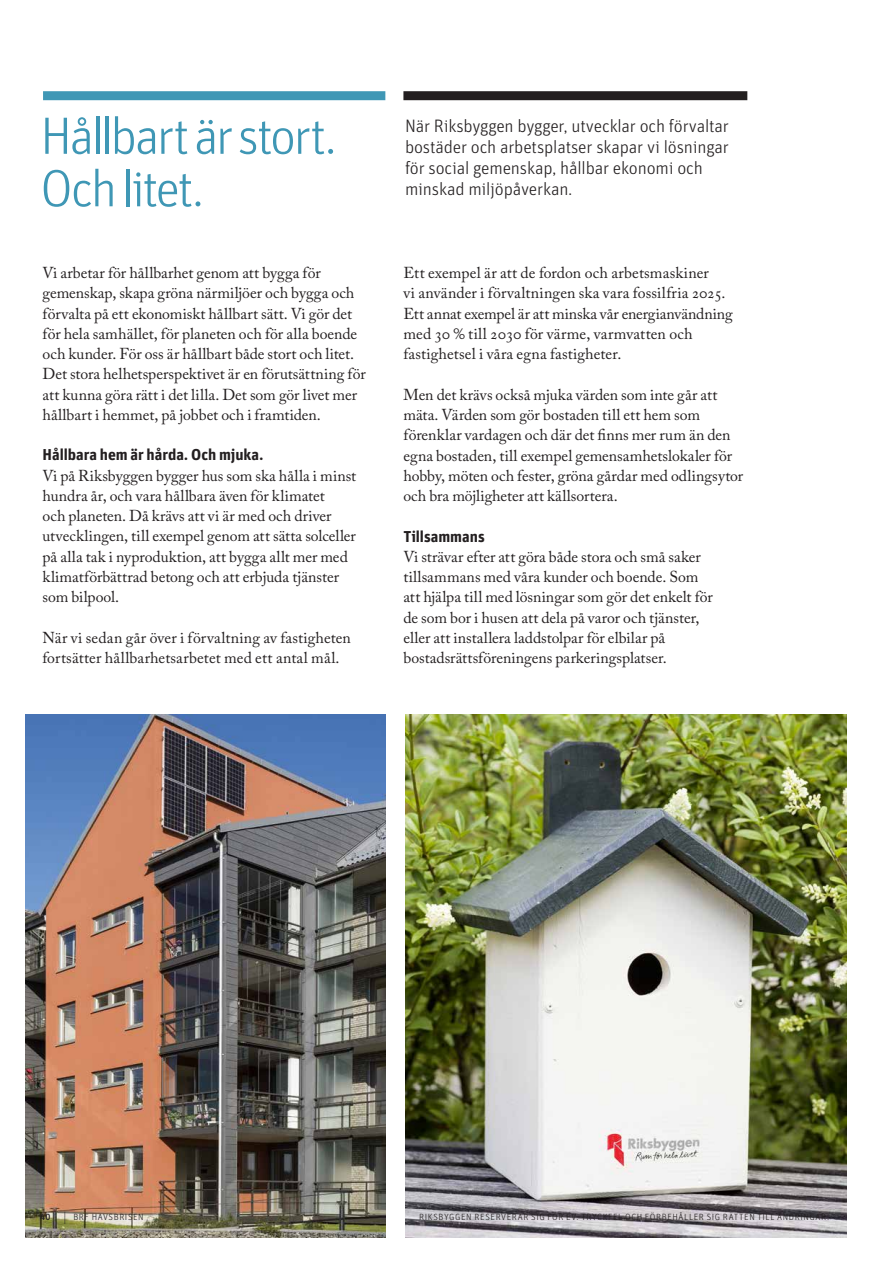
<style>
.page{position:relative;width:893px;height:1263px;background:#fff}
.page>*{position:absolute;margin:0;border:0;box-sizing:border-box;transform-origin:0 0}
.t1{font:300 52.5px/52.5px "Unit OTRB";letter-spacing:-.05em;color:#3f97b5}
.t2{font:300 18px/21px "Unit OTRB";letter-spacing:-.01em;color:#231f20}
.t3{font:15.75px/20.2px "Adobe Caslon Pro";color:#231f20}
.t4{font:700 15.75px "Unit OTRB";color:#231f20}
.t5{font:300 13.5px "Unit OTRB";color:#231f20;scale:.7 1}
.t6{font:300 9px "Unit OTRB";letter-spacing:.065em;color:#231f20}
.t7{font:9px "Unit OTRB1 Medi";color:#231f20}
</style>
<div class="page">
<img style="left:26px;top:715px;width:359px;height:522px">
<img style="left:405px;top:715px;width:441px;height:522px">
<div style="left:43px;top:91px;width:342px;height:9px;background:#3f97b5"></div>
<div style="left:403px;top:91px;width:344px;height:9px;background:#231f20"></div>
<h1 class="t1" style="left:40px;top:110px;width:298px">Hållbart är stort.<br>Och litet.</h1>
<p class="t2" style="left:405px;top:115px;width:325px">När Riksbyggen bygger, utvecklar och förvaltar bostäder och arbetsplatser skapar vi lösningar för social gemenskap, hållbar ekonomi och minskad miljöpåverkan.</p>
<p class="t3" style="left:43px;top:263px;width:325px">Vi arbetar för hållbarhet genom att bygga för gemenskap, skapa gröna närmiljöer och bygga och förvalta på ett ekonomiskt hållbart sätt. Vi gör det för hela samhället, för planeten och för alla boende och kunder. För oss är hållbart både stort och litet.<br>Det stora helhetsperspektivet är en förutsättning för att kunna göra rätt i det lilla. Det som gör livet mer hållbart i hemmet, på jobbet och i framtiden.</p>
<p class="t4" style="left:43px;top:445px;width:223px">Hållbara hem är hårda. Och mjuka.</p>
<p class="t3" style="left:43px;top:465px;width:315px">Vi på Riksbyggen bygger hus som ska hålla i minst hundra år, och vara hållbara även för klimatet<br>och planeten. Då krävs att vi är med och driver utvecklingen, till exempel genom att sätta solceller på alla tak i nyproduktion, att bygga allt mer med klimatförbättrad betong och att erbjuda tjänster som bilpool.</p>
<p class="t3" style="left:43px;top:627px;width:310px">När vi sedan går över i förvaltning av fastigheten fortsätter hållbarhetsarbetet med ett antal mål.</p>
<p class="t3" style="left:403px;top:263px;width:331px">Ett exempel är att de fordon och arbetsmaskiner<br>vi använder i förvaltningen ska vara fossilfria 2025.<br>Ett annat exempel är att minska vår energianvändning med 30 % till 2030 för värme, varmvatten och fastighetsel i våra egna fastigheter.</p>
<p class="t3" style="left:403px;top:384px;width:341px">Men det krävs också mjuka värden som inte går att mäta. Värden som gör bostaden till ett hem som förenklar vardagen och där det finns mer rum än den egna bostaden, till exempel gemensamhetslokaler för hobby, möten och fester, gröna gårdar med odlingsytor och bra möjligheter att källsortera.</p>
<p class="t4" style="left:403px;top:526px;width:83px">Tillsammans</p>
<p class="t3" style="left:403px;top:546px;width:311px">Vi strävar efter att göra både stora och små saker tillsammans med våra kunder och boende. Som att hjälpa till med lösningar som gör det enkelt för de som bor i husen att dela på varor och tjänster, eller att installera laddstolpar för elbilar på bostadsrättsföreningens parkeringsplatser.</p>
<p class="t5" style="left:64px;top:1209px;width:5px">|</p>
<p class="t7" style="left:40px;top:1211px;width:12px">40</p>
<p class="t6" style="left:73px;top:1212px;width:72px">BRF HAVSBRISEN</p>
<p class="t6" style="left:419px;top:1212px;width:411px">RIKSBYGGEN RESERVERAR SIG FÖR EV. TRYCKFEL OCH FÖRBEHÅLLER SIG RÄTTEN TILL ÄNDRINGAR.</p>
</div>
